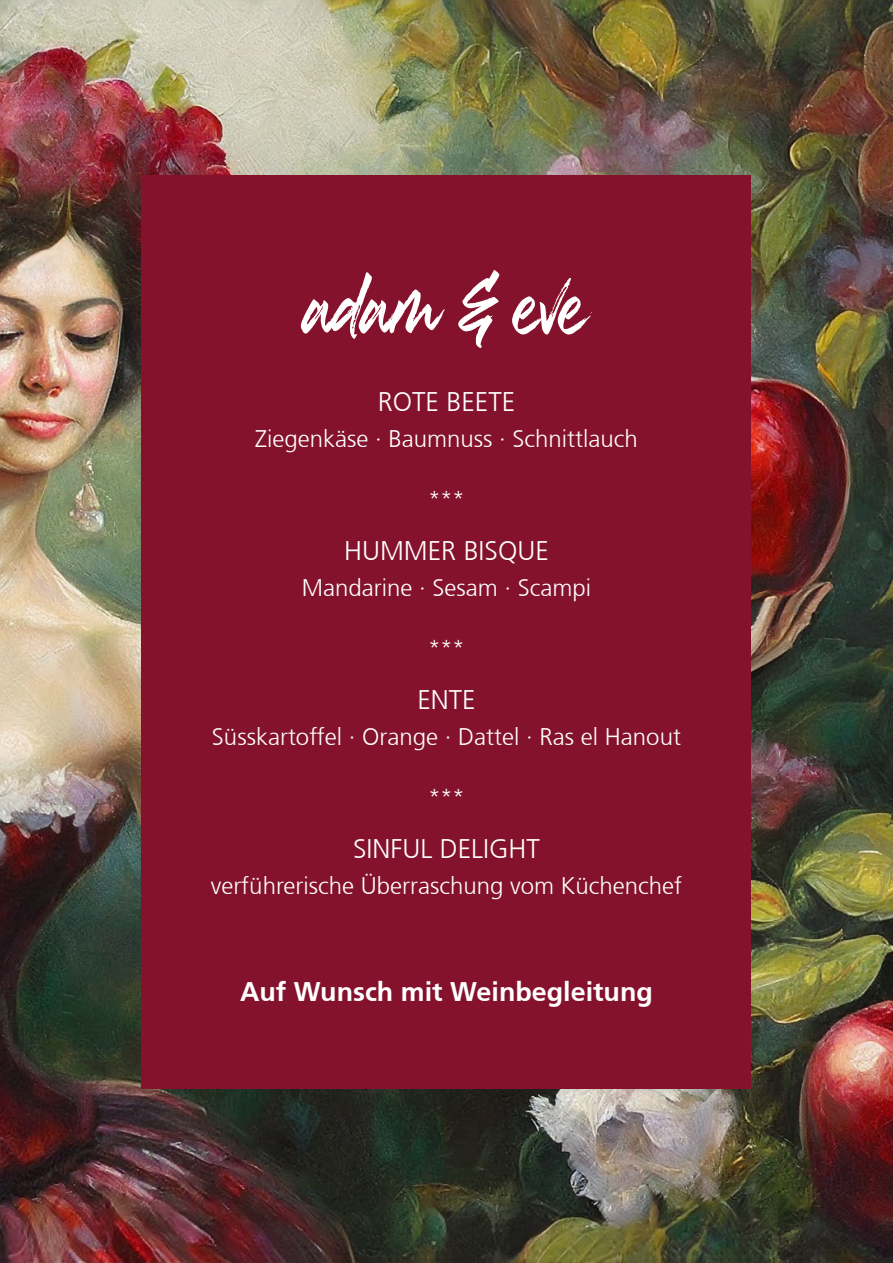
<style>
.page{position:relative;width:893px;height:1263px;background:#fff}
.page>*{position:absolute;margin:0;border:0;box-sizing:border-box;transform-origin:0 0}
.t1{font:90.3px "Rockville Solid";letter-spacing:-.075em;color:#fff}
.t2{font:26.85px "A Frutiger Light Roman";color:#fff}
.t3{font:700 26.85px "A Frutiger";color:#fff}
.t4{font:24px "A Frutiger Light Roman";color:#fff}
.t5{font:21.45px "A Frutiger Light Roman";color:#fff}
</style>
<div class="page">
<img style="left:0;top:0;width:893px;height:1263px">
<div style="left:142px;top:175px;width:609px;height:913px;background:#85122d"></div>
<p class="t1" style="left:301px;top:247px;width:293px">adam &amp; eve</p>
<p class="t2" style="left:378px;top:387px;width:139px">ROTE BEETE</p>
<p class="t4" style="left:255px;top:425px;width:384px">Ziegenkäse ∙ Baumnuss ∙ Schnittlauch</p>
<p class="t5" style="left:429px;top:487px;width:37px">***</p>
<p class="t2" style="left:344px;top:536px;width:206px">HUMMER BISQUE</p>
<p class="t4" style="left:302px;top:574px;width:291px">Mandarine ∙ Sesam ∙ Scampi</p>
<p class="t5" style="left:429px;top:636px;width:37px">***</p>
<p class="t2" style="left:417px;top:685px;width:60px">ENTE</p>
<p class="t4" style="left:212px;top:723px;width:470px">Süsskartoffel ∙ Orange ∙ Dattel ∙ Ras el Hanout</p>
<p class="t5" style="left:429px;top:784px;width:37px">***</p>
<p class="t2" style="left:353px;top:833px;width:188px">SINFUL DELIGHT</p>
<p class="t4" style="left:211px;top:872px;width:473px">verführerische Überraschung vom Küchenchef</p>
<p class="t3" style="left:240px;top:976px;width:414px">Auf Wunsch mit Weinbegleitung</p>
</div>
